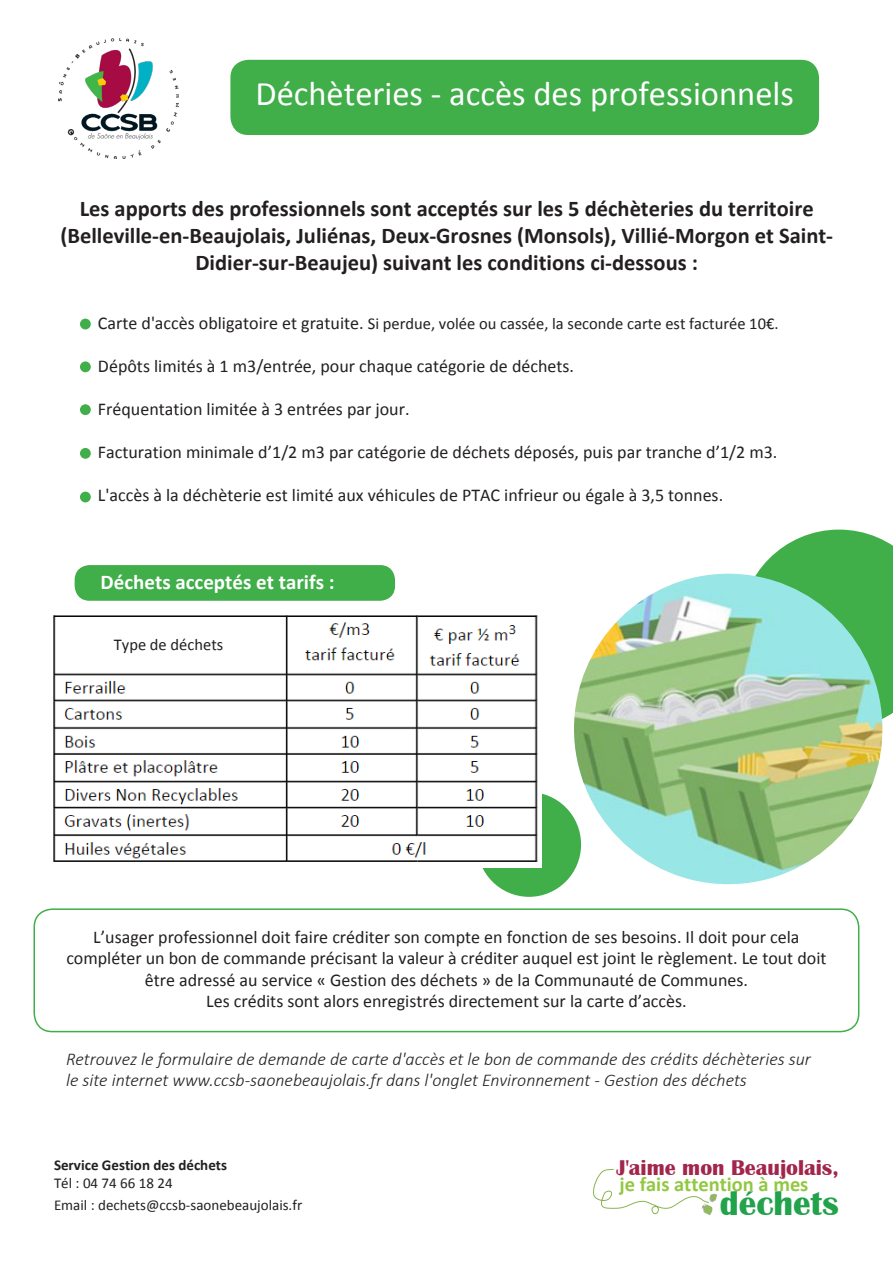
<style>
.page{position:relative;width:893px;height:1263px;background:#fff}
.page>*{position:absolute;margin:0;border:0;box-sizing:border-box;transform-origin:0 0}
.t1{font:700 35.1px "Britannic";color:#21a24b}
.t2{font:34.5px "Calibri";color:#fff}
.t3{font:700 22.5px/27px "Calibri";color:#231f20;text-align:center}
.t4{font:700 21.9px "Britannic";color:#a2264c}
.t5{font:700 21px "Calibri";color:#fff}
.t6{font:700 20.55px "Calibri";color:#92c840}
.t7{font:18px/21.6px "Calibri";color:#231f20;text-align:center}
.t8{font:italic 300 18px/21.6px "Calibri";color:#231f20}
.t9{font:16.5px "Calibri";color:#231f20}
.t10{font:15px "Calibri";color:#231f20}
.t11{font:700 15px "Calibri";color:#231f20}
.s1{font-size:18px}
</style>
<div class="page">
<div style="left:477px;top:792px;width:104px;height:105px;background:#40ae49;border-radius:50%"></div>
<svg style="left:756px;top:530px;width:137px;height:199px"></svg>
<img style="left:574px;top:574px;width:308px;height:310px">
<div style="left:34px;top:908px;width:825px;height:124px;border:2px solid #40ae49;border-radius:18px"></div>
<div style="left:230px;top:60px;width:589px;height:75px;background:#40ae49;border-radius:18px"></div>
<img style="left:59px;top:39px;width:120px;height:119px">
<div style="left:80px;top:319px;width:11px;height:10px;background:#40ae49;border-radius:50%"></div>
<div style="left:80px;top:361px;width:11px;height:11px;background:#40ae49;border-radius:50%"></div>
<div style="left:80px;top:404px;width:11px;height:11px;background:#40ae49;border-radius:50%"></div>
<div style="left:80px;top:448px;width:11px;height:11px;background:#40ae49;border-radius:50%"></div>
<img style="left:53px;top:615px;width:489px;height:253px">
<div style="left:75px;top:565px;width:320px;height:36px;background:#40ae49;border-radius:15px"></div>
<div style="left:80px;top:492px;width:11px;height:10px;background:#40ae49;border-radius:50%"></div>
<svg style="left:593px;top:1169px;width:124px;height:45px"></svg>
<div style="left:114px;top:631px;width:110px;height:27px;background:#fff"></div>
<p class="t2" style="left:255px;top:72px;width:540px">Déchèteries - accès des professionnels</p>
<p class="t3" style="left:60px;top:195px;width:774px">Les apports des professionnels sont acceptés sur les 5 déchèteries du territoire (Belleville-en-Beaujolais, Juliénas, Deux-Grosnes (Monsols), Villié-Morgon et Saint-<br>Didier-sur-Beaujeu) suivant les conditions ci-dessous :</p>
<p class="t9" style="left:98px;top:313px;width:682px"><span class="s1">Carte d'accès obligatoire et gratuite.</span> Si perdue, volée ou cassée, la seconde carte est facturée 10€.</p>
<p class="t7" style="left:98px;top:355px;width:478px">Dépôts limités à 1 m3/entrée, pour chaque catégorie de déchets.</p>
<p class="t7" style="left:98px;top:398px;width:313px">Fréquentation limitée à 3 entrées par jour.</p>
<p class="t7" style="left:98px;top:441px;width:681px">Facturation minimale d’1/2 m3 par catégorie de déchets déposés, puis par tranche d’1/2 m3.</p>
<p class="t7" style="left:98px;top:485px;width:627px">L'accès à la déchèterie est limité aux véhicules de PTAC infrieur ou égale à 3,5 tonnes.</p>
<p class="t5" style="left:101px;top:569px;width:236px">Déchets acceptés et tarifs :</p>
<p class="t9" style="left:114px;top:634px;width:111px">Type de déchets</p>
<p class="t7" style="left:66px;top:926px;width:762px">L’usager professionnel doit faire créditer son compte en fonction de ses besoins. Il doit pour cela compléter un bon de commande précisant la valeur à créditer auquel est joint le règlement. Le tout doit être adressé au service « Gestion des déchets » de la Communauté de Communes.</p>
<p class="t7" style="left:206px;top:991px;width:482px">Les crédits sont alors enregistrés directement sur la carte d’accès.</p>
<p class="t8" style="left:66px;top:1048px;width:746px">Retrouvez le formulaire de demande de carte d'accès et le bon de commande des crédits déchèteries sur le site internet www.ccsb-saonebeaujolais.fr dans l'onglet Environnement - Gestion des déchets</p>
<p class="t11" style="left:54px;top:1156px;width:175px">Service Gestion des déchets</p>
<p class="t10" style="left:54px;top:1174px;width:120px">Tél : 04 74 66 18 24</p>
<p class="t10" style="left:54px;top:1195px;width:250px">Email : dechets@ccsb-saonebeaujolais.fr</p>
<p class="t4" style="left:617px;top:1156px;width:224px">J'aime mon Beaujolais,</p>
<p class="t6" style="left:619px;top:1170px;width:190px">je fais attention à mes</p>
<p class="t1" style="left:720px;top:1184px;width:120px">déchets</p>
</div>
